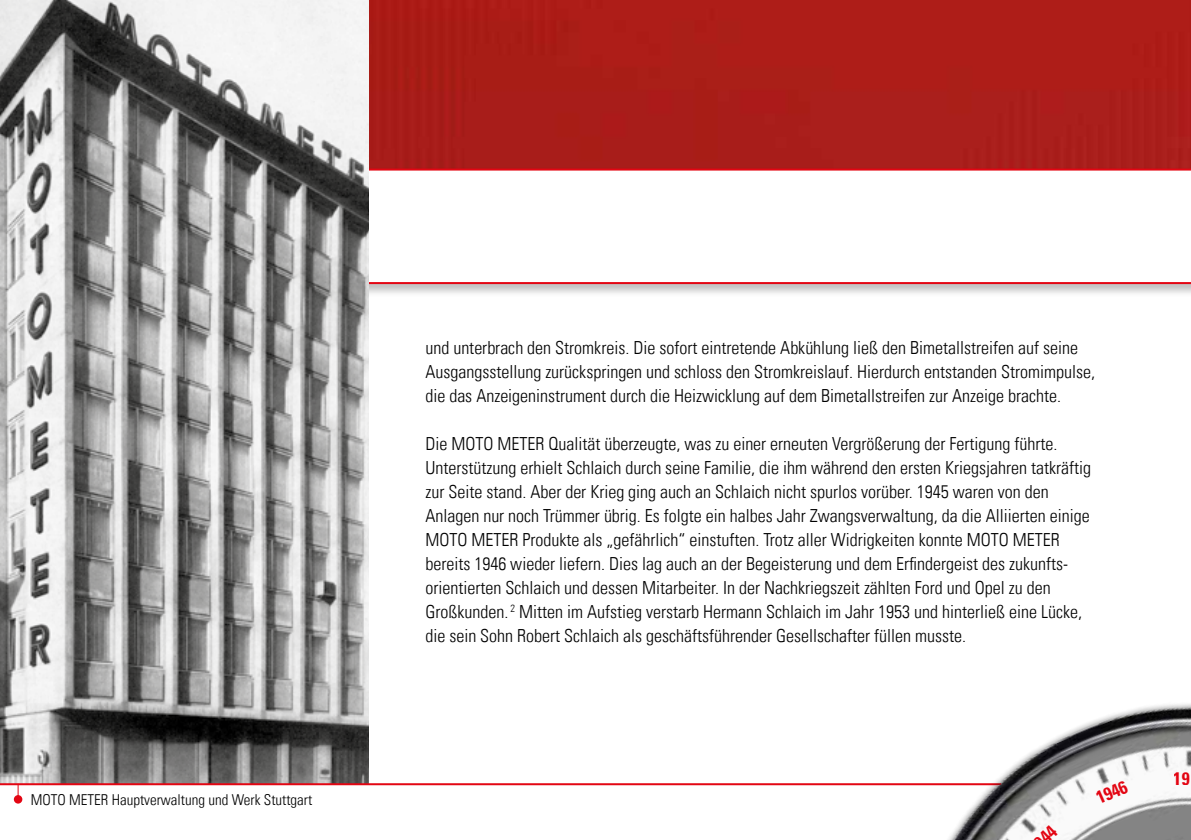
<style>
.page{position:relative;width:1191px;height:840px;background:#fff}
.page>*{position:absolute;margin:0;border:0;box-sizing:border-box;transform-origin:0 0}
.t1{font:300 condensed 18px/24px "Univers LT";color:#000}
.t2{font:700 condensed 18px "Univers LT";color:#e30613}
.t3{font:300 condensed 15px "Univers LT";color:#000}
</style>
<div class="page">
<div style="left:369px;top:0;width:822px;height:166px;background:#aa1d18"></div>
<div style="left:0;top:166px;width:1191px;height:131px;background:#000;opacity:.25"></div>
<svg style="left:369px;top:168px;width:822px;height:116px"></svg>
<img style="left:0;top:0;width:369px;height:782px">
<div style="left:14px;top:794px;width:8px;height:9px;background:#e30613;border-radius:50%"></div>
<hr style="left:0;top:782px;width:1001px;height:2px;background:#e30613">
<img style="left:822px;top:704px;width:369px;height:135px">
<svg style="left:1038px;top:823px;width:20px;height:16px"></svg>
<p class="t3" style="left:31px;top:790px;width:283px">MOTO METER Hauptverwaltung und Werk Stuttgart</p>
<p class="t1" style="left:425px;top:335px;width:671px">und unterbrach den Stromkreis. Die sofort eintretende Abkühlung ließ den Bimetallstreifen auf seine<br>Ausgangsstellung zurückspringen und schloss den Stromkreislauf. Hierdurch entstanden Stromimpulse, die das Anzeigeninstrument durch die Heizwicklung auf dem Bimetallstreifen zur Anzeige brachte.</p>
<p class="t1" style="left:425px;top:431px;width:667px">Die MOTO METER Qualität überzeugte, was zu einer erneuten Vergrößerung der Fertigung führte.<br>Unterstützung erhielt Schlaich durch seine Familie, die ihm während den ersten Kriegsjahren tatkräftig zur Seite stand. Aber der Krieg ging auch an Schlaich nicht spurlos vorüber. 1945 waren von den Anlagen nur noch Trümmer übrig. Es folgte ein halbes Jahr Zwangsverwaltung, da die Alliierten einige MOTO METER Produkte als „gefährlich“ einstuften. Trotz aller Widrigkeiten konnte MOTO METER bereits 1946 wieder liefern. Dies lag auch an der Begeisterung und dem Erfindergeist des zukunfts&shy;orientierten Schlaich und dessen Mitarbeiter. In der Nachkriegszeit zählten Ford und Opel zu den Großkunden. <sup>2</sup> Mitten im Aufstieg verstarb Hermann Schlaich im Jahr 1953 und hinterließ eine Lücke, die sein Sohn Robert Schlaich als geschäftsführender Gesellschafter füllen musste.</p>
<p class="t2" style="left:1092px;top:787px;width:33px;rotate:-24deg">1946</p>
<p class="t2" style="left:1173px;top:766px;width:17px">19</p>
</div>
